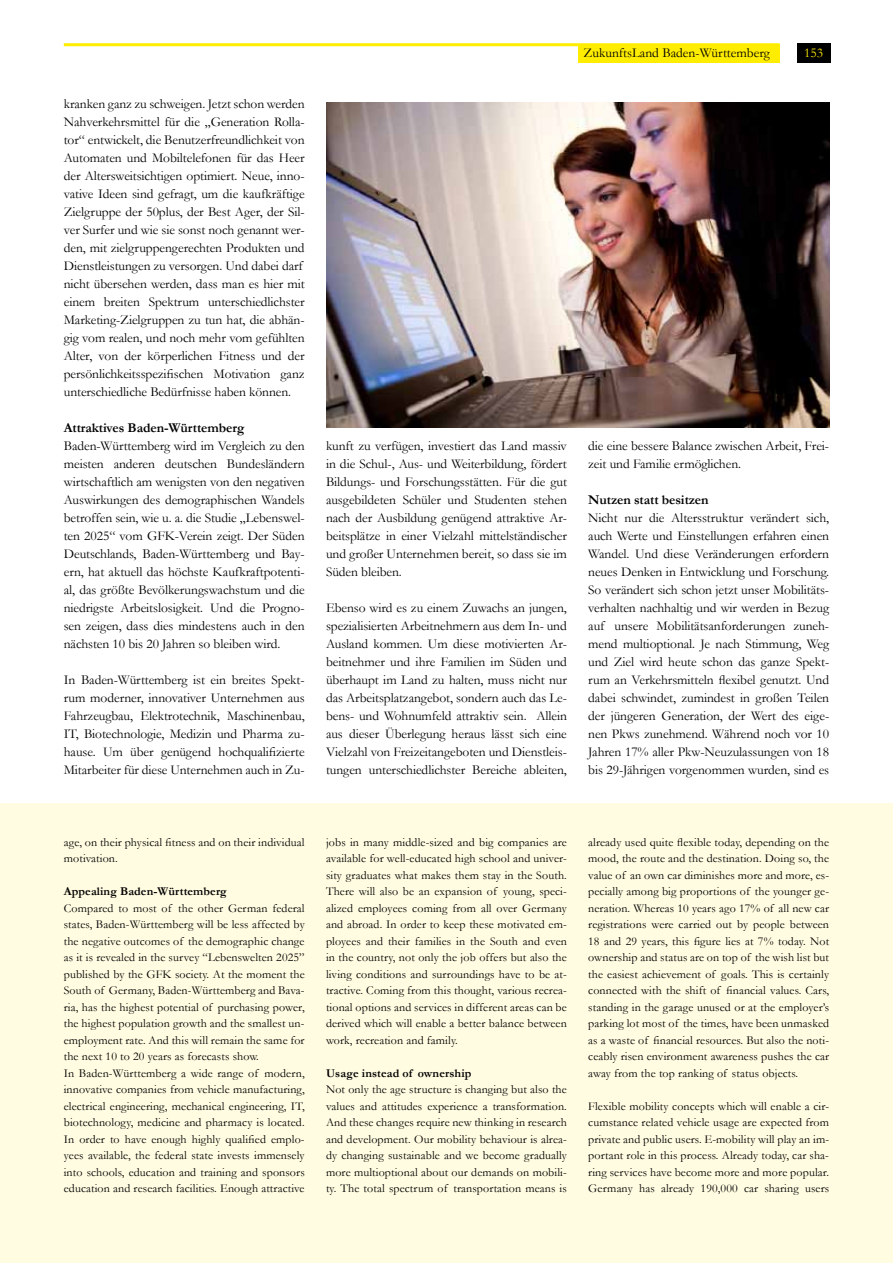
<style>
.page{position:relative;width:893px;height:1263px;background:#fff}
.page>*{position:absolute;margin:0;border:0;box-sizing:border-box;transform-origin:0 0}
.t1{font:13.5px/18px "Garamond";letter-spacing:-.005em;color:#000;text-align:justify}
.t2{font:700 13.5px "Garamond";letter-spacing:-.005em;color:#000}
.t3{font:13.5px "Garamond";color:#ffed00}
.t4{font:12px/16.5px "Garamond";letter-spacing:.01em;color:#000;text-align:justify}
.t5{font:700 12px "Garamond";letter-spacing:.01em;color:#000}
</style>
<div class="page">
<div style="left:578px;top:44px;width:201px;height:19px;background:#ffed00"></div>
<div style="left:798px;top:43px;width:33px;height:20px;background:#000"></div>
<hr style="left:64px;top:43px;width:715px;height:3px;background:#ffed00">
<div style="left:0;top:804px;width:893px;height:459px;background:#fffce1"></div>
<img style="left:326px;top:102px;width:503px;height:326px">
<p class="t1" style="left:64px;top:95px;width:242px;text-align:left">kranken ganz zu schweigen. Jetzt schon werden Nahverkehrsmittel für die „Generation Rolla&shy;tor“ entwickelt, die Benutzerfreundlichkeit von Automaten und Mobiltelefonen für das Heer der Altersweitsichtigen optimiert. Neue, inno&shy;vative Ideen sind gefragt, um die kaufkräftige Zielgruppe der 50plus, der Best Ager, der Sil&shy;ver Surfer und wie sie sonst noch genannt wer&shy;den, mit zielgruppengerechten Produkten und Dienstleistungen zu versorgen. Und dabei darf nicht übersehen werden, dass man es hier mit einem breiten Spektrum unterschiedlichster Marketing-Zielgruppen zu tun hat, die abhän&shy;gig vom realen, und noch mehr vom gefühlten Alter, von der körperlichen Fitness und der persönlichkeitsspezifischen Motivation ganz unterschiedliche Bedürfnisse haben können.</p>
<p class="t2" style="left:64px;top:420px;width:182px">Attraktives Baden-Württemberg</p>
<p class="t1" style="left:64px;top:437px;width:242px">Baden-Württemberg wird im Vergleich zu den meisten anderen deutschen Bundesländern wirtschaftlich am wenigsten von den negativen Auswirkungen des demographischen Wandels betroffen sein, wie u. a. die Studie „Lebenswel&shy;ten 2025“ vom GFK-Verein zeigt. Der Süden Deutschlands, Baden-Württemberg und Bay&shy;ern, hat aktuell das höchste Kaufkraftpotenti&shy;al, das größte Bevölkerungswachstum und die niedrigste Arbeitslosigkeit. Und die Progno&shy;sen zeigen, dass dies mindestens auch in den nächsten 10 bis 20 Jahren so bleiben wird.</p>
<p class="t1" style="left:64px;top:670px;width:242px">In Baden-Württemberg ist ein breites Spekt&shy;rum moderner, innovativer Unternehmen aus Fahrzeugbau, Elektrotechnik, Maschinenbau, IT, Biotechnologie, Medizin und Pharma zu&shy;hause. Um über genügend hochqualifizierte Mitarbeiter für diese Unternehmen auch in Zu-</p>
<p class="t1" style="left:584px;top:43px;width:188px">ZukunftsLand Baden-Württemberg</p>
<p class="t3" style="left:804px;top:44px;width:20px">153</p>
<p class="t1" style="left:326px;top:436px;width:242px">kunft zu verfügen, investiert das Land massiv in die Schul-, Aus- und Weiterbildung, fördert Bildungs- und Forschungsstätten. Für die gut ausgebildeten Schüler und Studenten stehen nach der Ausbildung genügend attraktive Ar&shy;beitsplätze in einer Vielzahl mittelständischer und großer Unternehmen bereit, so dass sie im Süden bleiben.</p>
<p class="t1" style="left:326px;top:598px;width:242px">Ebenso wird es zu einem Zuwachs an jungen, spezialisierten Arbeitnehmern aus dem In- und Ausland kommen. Um diese motivierten Ar&shy;beitnehmer und ihre Familien im Süden und überhaupt im Land zu halten, muss nicht nur das Arbeitsplatzangebot, sondern auch das Le&shy;bens- und Wohnumfeld attraktiv sein. Allein aus dieser Überlegung heraus lässt sich eine Vielzahl von Freizeitangeboten und Dienstleis&shy;tungen unterschiedlichster Bereiche ableiten,</p>
<p class="t1" style="left:588px;top:436px;width:242px">die eine bessere Balance zwischen Arbeit, Frei&shy;zeit und Familie ermöglichen.</p>
<p class="t2" style="left:588px;top:491px;width:122px">Nutzen statt besitzen</p>
<p class="t1" style="left:588px;top:508px;width:242px">Nicht nur die Altersstruktur verändert sich, auch Werte und Einstellungen erfahren einen Wandel. Und diese Veränderungen erfordern neues Denken in Entwicklung und Forschung.<br>So verändert sich schon jetzt unser Mobilitäts&shy;verhalten nachhaltig und wir werden in Bezug auf unsere Mobilitätsanforderungen zuneh&shy;mend multioptional. Je nach Stimmung, Weg und Ziel wird heute schon das ganze Spekt&shy;rum an Verkehrsmitteln flexibel genutzt. Und dabei schwindet, zumindest in großen Teilen der jüngeren Generation, der Wert des eige&shy;nen Pkws zunehmend. Während noch vor 10<br>Jahren 17% aller Pkw-Neuzulassungen von 18 bis 29-Jährigen vorgenommen wurden, sind es</p>
<p class="t4" style="left:64px;top:833px;width:242px">age, on their physical fitness and on their individual motivation.</p>
<p class="t5" style="left:64px;top:884px;width:164px">Appealing Baden-Württemberg</p>
<p class="t4" style="left:64px;top:899px;width:242px;text-align:left">Compared to most of the other German federal states, Baden-Württemberg will be less affected by the negative outcomes of the demographic change as it is revealed in the survey “Lebenswelten 2025” published by the GFK society. At the moment the South of Germany, Baden-Württemberg and Bava&shy;ria, has the highest potential of purchasing power, the highest population growth and the smallest un&shy;employment rate. And this will remain the same for the next 10 to 20 years as forecasts show.<br>In Baden-Württemberg a wide range of modern, innovative companies from vehicle manufacturing, electrical engineering, mechanical engineering, IT, biotechnology, medicine and pharmacy is located.<br>In order to have enough highly qualified emplo&shy;yees available, the federal state invests immensely into schools, education and training and sponsors education and research facilities. Enough attractive</p>
<p class="t4" style="left:326px;top:833px;width:242px">jobs in many middle-sized and big companies are available for well-educated high school and univer&shy;sity graduates what makes them stay in the South.<br>There will also be an expansion of young, speci&shy;alized employees coming from all over Germany and abroad. In order to keep these motivated em&shy;ployees and their families in the South and even in the country, not only the job offers but also the living conditions and surroundings have to be at&shy;tractive. Coming from this thought, various recrea&shy;tional options and services in different areas can be derived which will enable a better balance between work, recreation and family.</p>
<p class="t5" style="left:326px;top:1066px;width:147px">Usage instead of ownership</p>
<p class="t4" style="left:326px;top:1081px;width:242px">Not only the age structure is changing but also the values and attitudes experience a transformation.<br>And these changes require new thinking in research and development. Our mobility behaviour is alrea&shy;dy changing sustainable and we become gradually more multioptional about our demands on mobili&shy;ty. The total spectrum of transportation means is</p>
<p class="t4" style="left:588px;top:833px;width:242px">already used quite flexible today, depending on the mood, the route and the destination. Doing so, the value of an own car diminishes more and more, es&shy;pecially among big proportions of the younger ge&shy;neration. Whereas 10 years ago 17% of all new car registrations were carried out by people between 18 and 29 years, this figure lies at 7% today. Not ownership and status are on top of the wish list but the easiest achievement of goals. This is certainly connected with the shift of financial values. Cars, standing in the garage unused or at the employer’s parking lot most of the times, have been unmasked as a waste of financial resources. But also the noti&shy;ceably risen environment awareness pushes the car away from the top ranking of status objects.</p>
<p class="t4" style="left:588px;top:1097px;width:242px">Flexible mobility concepts which will enable a cir&shy;cumstance related vehicle usage are expected from private and public users. E-mobility will play an im&shy;portant role in this process. Already today, car sha&shy;ring services have become more and more popular.<br>Germany has already 190,000 car sharing users</p>
</div>
